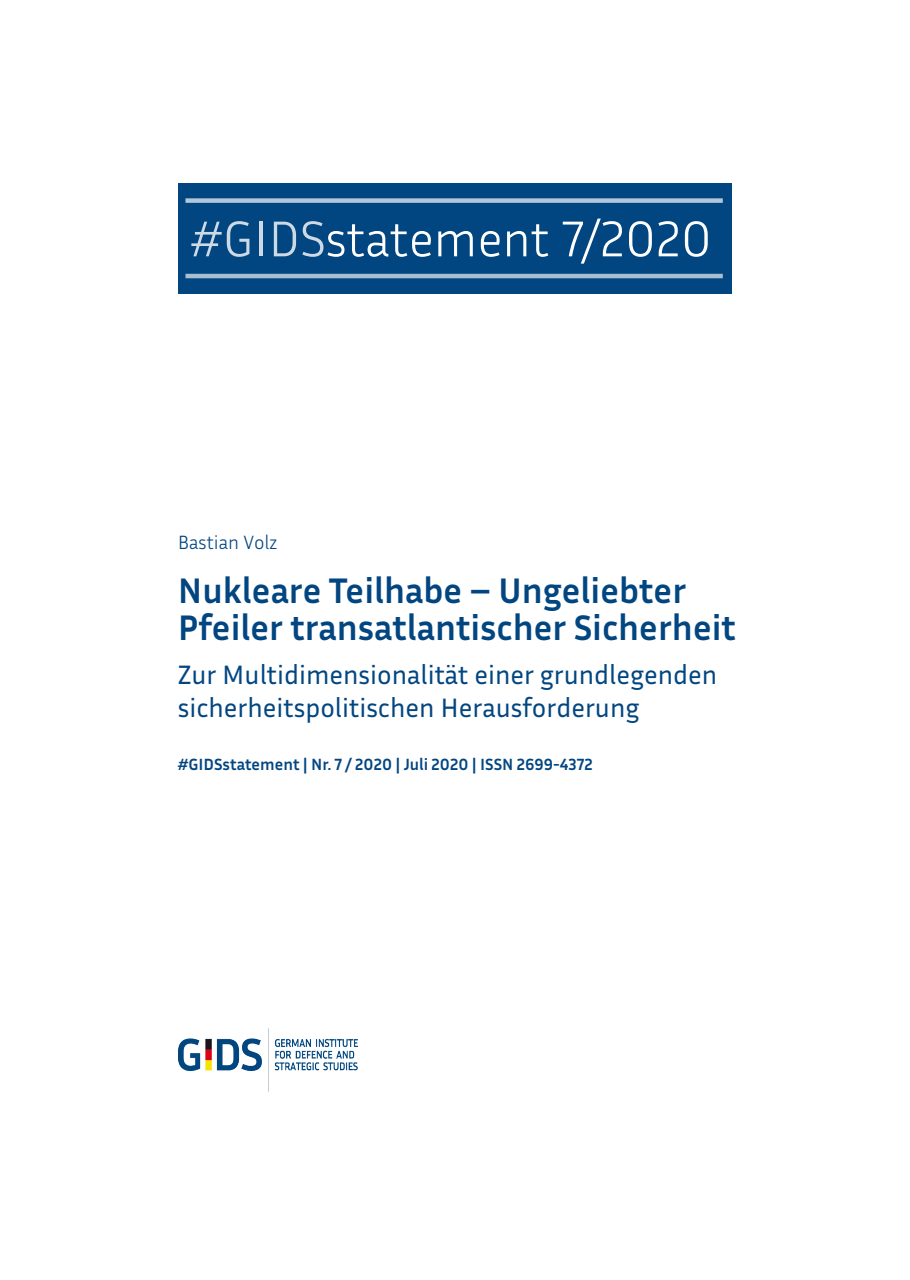
<style>
.page{position:relative;width:910px;height:1280px;background:#fff}
.page>*{position:absolute;margin:0;border:0;box-sizing:border-box;transform-origin:0 0}
.t1{font:300 51px "Inria Sans";letter-spacing:-.005em;color:#fff}
.Statement_Titel{font:700 36px/37.5px "Inria Sans";color:#024681}
.Untertitel_Statement{font:27px/33px "Inria Sans";color:#024681}
.Autor{font:300 19.5px "Inria Sans";color:#024681}
.Leiste_ISSN{font:700 16.5px "Inria Sans";color:#024681}
.s1{color:#cddae6}
</style>
<div class="page">
<div style="left:179px;top:184px;width:553px;height:110px;background:#024681"></div>
<hr style="left:185px;top:274px;width:538px;height:4px;background:#a7bed3">
<div style="left:185px;top:198px;width:538px;height:5px;background:#b3c7d9"></div>
<img style="left:179px;top:1028px;width:178px;height:63px">
<p class="t1" style="left:190px;top:205px;width:523px"><span class="s1">#GIDS</span>statement 7/2020</p>
<p class="Autor" style="left:178px;top:529px;width:101px">Bastian Volz</p>
<p class="Statement_Titel" style="left:178px;top:571px;width:560px">Nukleare Teilhabe – Ungeliebter<br>Pfeiler transatlantischer Sicherheit</p>
<p class="Untertitel_Statement" style="left:178px;top:657px;width:541px">Zur Multidimensionalität einer grundlegenden sicherheitspolitischen Herausforderung</p>
<p class="Leiste_ISSN" style="left:178px;top:754px;width:417px">#GIDSstatement | Nr. 7 / 2020 | Juli 2020 | ISSN 2699-4372</p>
</div>
